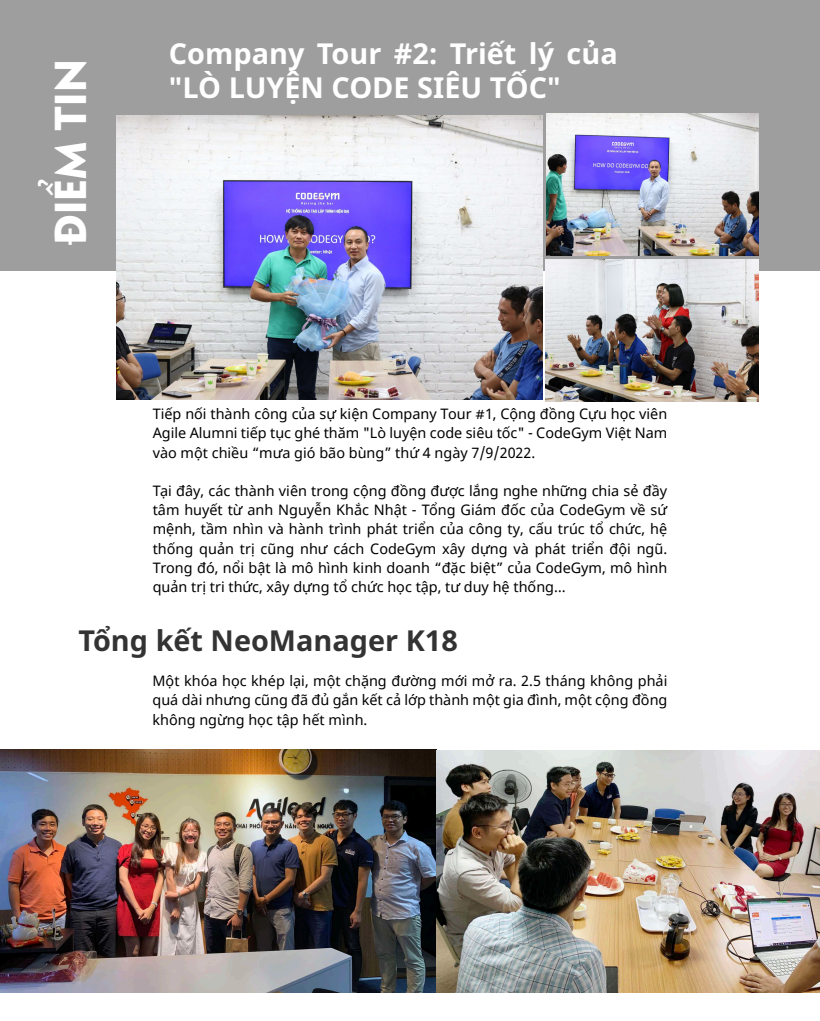
<style>
.page{position:relative;width:820px;height:1021px;background:#fff}
.page>*{position:absolute;margin:0;border:0;box-sizing:border-box;transform-origin:0 0}
.t1{font:700 40px "UTM Penumbra";color:#fff}
.t2{font:700 28.8px/34.6px "Noto Sans";color:#fff}
.t3{font:700 28.8px "Noto Sans";color:#333}
.t4{font:14.4px/19.2px "Noto Sans";color:#000;text-align:justify}
</style>
<div class="page">
<div style="left:0;top:0;width:819px;height:270px;background:#9e9e9e"></div>
<img style="left:116px;top:115px;width:426px;height:284px">
<img style="left:546px;top:114px;width:212px;height:141px">
<img style="left:545px;top:259px;width:213px;height:142px">
<img style="left:0;top:749px;width:819px;height:243px">
<h1 class="t1" style="left:38px;top:245px;width:187px;rotate:-90deg">Điểm tin</h1>
<h2 class="t2" style="left:169px;top:36px;width:450px">Company Tour #2: Triết lý của "LÒ LUYỆN CODE SIÊU TỐC"</h2>
<p class="t4" style="left:153px;top:405px;width:516px">Tiếp nối thành công của sự kiện Company Tour #1, Cộng đồng Cựu học viên Agile Alumni tiếp tục ghé thăm "Lò luyện code siêu tốc" - CodeGym Việt Nam vào một chiều “mưa gió bão bùng” thứ 4 ngày 7/9/2022.</p>
<p class="t4" style="left:153px;top:481px;width:516px">Tại đây, các thành viên trong cộng đồng được lắng nghe những chia sẻ đầy tâm huyết từ anh Nguyễn Khắc Nhật - Tổng Giám đốc của CodeGym về sứ mệnh, tầm nhìn và hành trình phát triển của công ty, cấu trúc tổ chức, hệ thống quản trị cũng như cách CodeGym xây dựng và phát triển đội ngũ.<br>Trong đó, nổi bật là mô hình kinh doanh “đặc biệt” của CodeGym, mô hình quản trị tri thức, xây dựng tổ chức học tập, tư duy hệ thống…</p>
<h2 class="t3" style="left:78px;top:624px;width:381px">Tổng kết NeoManager K18</h2>
<p class="t4" style="left:152px;top:671px;width:516px">Một khóa học khép lại, một chặng đường mới mở ra. 2.5 tháng không phải quá dài nhưng cũng đã đủ gắn kết cả lớp thành một gia đình, một cộng đồng không ngừng học tập hết mình.</p>
</div>
